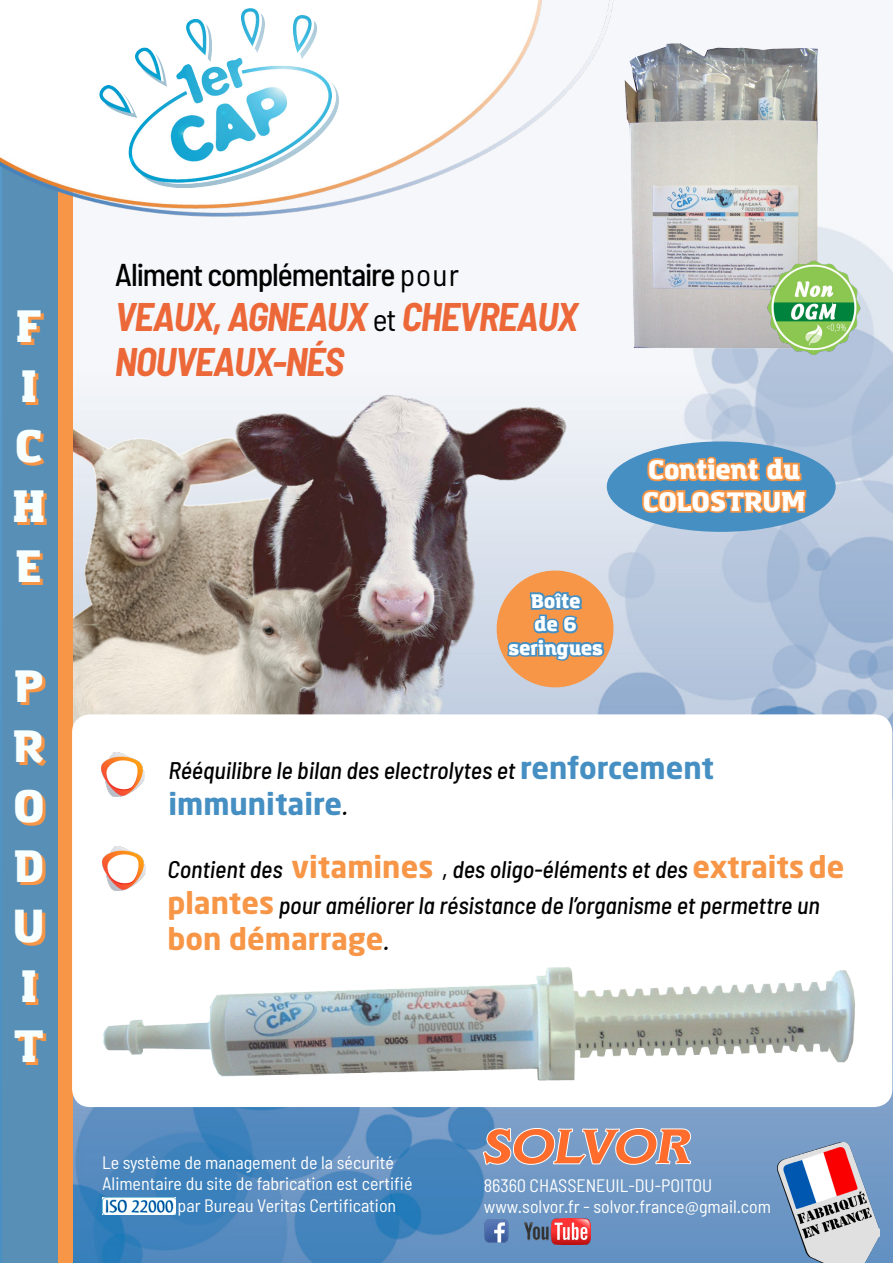
<style>
.page{position:relative;width:893px;height:1263px;background:#fff}
.page>*{position:absolute;margin:0;border:0;box-sizing:border-box;transform-origin:0 0}
.t1{font:900 45px/60px "Amazing Grotesk";color:#f7ffff}
.t2{font:italic 700 semi-condensed 39px/45px "Barlow";letter-spacing:-.03em;color:#ec6838}
.t3{font:500 semi-condensed 31.5px "Barlow";letter-spacing:-.035em;color:#000}
.t4{font:700 30px "Neo Sans Std";color:#f79647}
.t5{font:700 30px "Neo Sans Std";color:#468fc3}
.t6{font:900 26.4px "Amazing Grotesk";color:#fff}
.t7{font:italic 500 semi-condensed 24px/36px "Barlow";color:#000}
.t8{font:900 19.5px "Amazing Grotesk";color:#fff}
.t9{font:semi-condensed 18px "Barlow";color:#fff}
.s1{font-weight:400}
.s2{font-weight:400;font-style:normal;font-size:31.5px;color:#000}
.s3{font-family:"Neo Sans Std";font-weight:700;font-style:normal;font-stretch:normal;font-size:30px;color:#468fc3}
.s4{font-family:"Barlow";font-weight:500;font-style:italic;font-stretch:semi-condensed;font-size:24px;color:#000}
.s5{font-family:"Neo Sans Std";font-weight:700;font-style:normal;font-stretch:normal;font-size:30px;color:#f79647}
</style>
<div class="page">
<img style="left:73px;top:239px;width:820px;height:1024px">
<img style="left:73px;top:388px;width:157px;height:163px">
<img style="left:230px;top:388px;width:342px;height:326px">
<img style="left:73px;top:551px;width:295px;height:174px">
<svg style="left:57px;top:217px;width:16px;height:1046px;fill:#f79647"></svg>
<div style="left:0;top:96px;width:57px;height:1167px;background:#588fb6"></div>
<img style="left:0;top:0;width:614px;height:217px">
<img style="left:777px;top:1143px;width:102px;height:120px">
<div style="left:497px;top:571px;width:116px;height:116px;background:#f79647;border-radius:50%"></div>
<svg style="left:505px;top:500px;width:102px;height:214px"></svg>
<img style="left:592px;top:33px;width:256px;height:326px">
<div style="left:72px;top:714px;width:820px;height:393px;background:#fff;border-radius:18px"></div>
<img style="left:101px;top:752px;width:43px;height:44px">
<img style="left:102px;top:847px;width:43px;height:44px">
<img style="left:102px;top:1197px;width:73px;height:18px">
<svg style="left:483px;top:1125px;width:209px;height:42px"></svg>
<img style="left:484px;top:1218px;width:27px;height:26px">
<img style="left:525px;top:1218px;width:65px;height:27px">
<div style="left:608px;top:442px;width:227px;height:89px;background:#468fc3;border-radius:50%"></div>
<svg style="left:639px;top:341px;width:169px;height:242px"></svg>
<img style="left:93px;top:4px;width:255px;height:192px">
<img style="left:70px;top:955px;width:791px;height:167px">
<img style="left:766px;top:233px;width:98px;height:138px">
<p class="t1" style="left:12px;top:297px;width:34px">F<br>I<br>C<br>H<br>E</p>
<p class="t1" style="left:13px;top:657px;width:33px">P<br>R<br>O<br>D<br>U<br>I<br>T</p>
<p class="t3" style="left:115px;top:255px;width:346px">Aliment complémentaire <span class="s1">pour</span></p>
<p class="t2" style="left:115px;top:293px;width:465px">VEAUX, AGNEAUX <span class="s2">et</span> CHEVREAUX<br>NOUVEAUX-NÉS</p>
<p class="t8" style="left:531px;top:589px;width:51px">Boîte</p>
<p class="t8" style="left:535px;top:612px;width:44px">de 6</p>
<p class="t8" style="left:508px;top:635px;width:96px">seringues</p>
<p class="t6" style="left:648px;top:453px;width:153px">Contient du</p>
<p class="t6" style="left:643px;top:485px;width:164px">COLOSTRUM</p>
<p class="t7" style="left:168px;top:751px;width:547px">Rééquilibre le bilan des electrolytes et <span class="s3">renforcement</span></p>
<p class="t5" style="left:168px;top:784px;width:181px">immunitaire<span class="s4">.</span></p>
<p class="t7" style="left:167px;top:851px;width:678px">Contient des <span class="s5">vitamines</span> , des oligo-éléments et des <span class="s5">extraits de plantes</span> pour améliorer la résistance de l’organisme et permettre un</p>
<p class="t4" style="left:167px;top:920px;width:223px">bon démarrage<span class="s4">.</span></p>
<p class="t9" style="left:102px;top:1151px;width:293px">Le système de management de la sécurité</p>
<p class="t9" style="left:102px;top:1172px;width:312px">Alimentaire du site de fabrication est certifié</p>
<p class="t9" style="left:178px;top:1194px;width:220px">par Bureau Veritas Certification</p>
<p class="t9" style="left:484px;top:1174px;width:230px">86360 CHASSENEUIL-DU-POITOU</p>
<p class="t9" style="left:484px;top:1195px;width:289px">www.solvor.fr - solvor.france@gmail.com</p>
</div>
